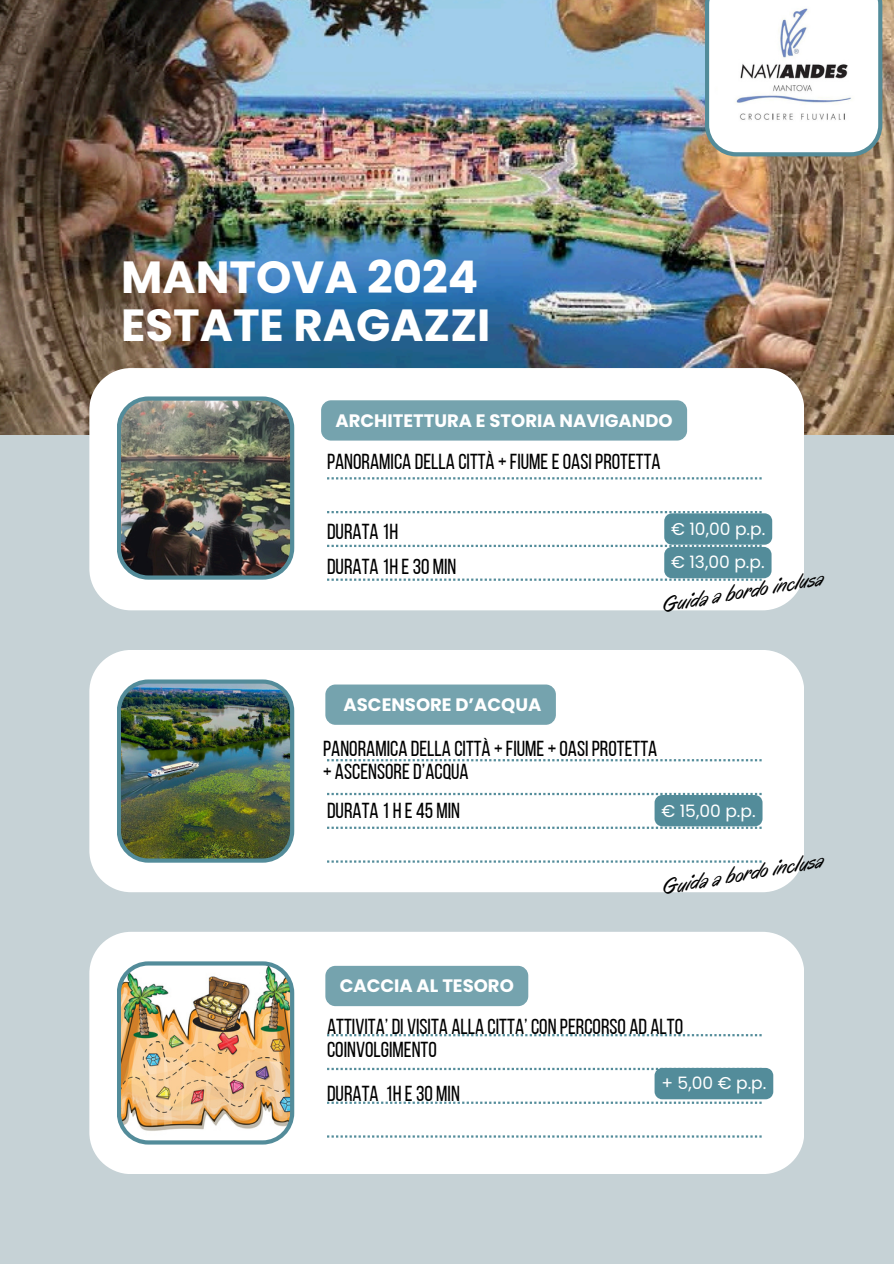
<style>
.page{position:relative;width:894px;height:1264px;background:#fff}
.page>*{position:absolute;margin:0;border:0;box-sizing:border-box;transform-origin:0 0}
.t1{font:700 45px/48.3px "Poppins";color:#fff}
.t2{font:21.6px/23.7px "Bebas Neue";color:#000}
.t3{font:italic 21.6px "Oregano";color:#000}
.t4{font:700 18px "Poppins";color:#fff}
.t5{font:17.1px "Poppins";color:#fff}
</style>
<div class="page">
<div style="left:0;top:0;width:893px;height:1263px;background:#c6d2d6"></div>
<img style="left:0;top:0;width:893px;height:435px">
<div style="left:89px;top:931px;width:715px;height:243px;background:#fff;border-radius:42px"></div>
<div style="left:89px;top:368px;width:715px;height:242px;background:#fff;border-radius:42px"></div>
<div style="left:89px;top:650px;width:715px;height:242px;background:#fff;border-radius:42px"></div>
<img style="left:117px;top:396px;width:177px;height:183px">
<img style="left:117px;top:679px;width:177px;height:183px">
<img style="left:117px;top:961px;width:177px;height:183px">
<svg style="left:327px;top:477px;width:434px;height:2px"></svg>
<svg style="left:327px;top:759px;width:434px;height:2px"></svg>
<svg style="left:327px;top:860px;width:434px;height:2px"></svg>
<svg style="left:327px;top:1034px;width:434px;height:2px"></svg>
<svg style="left:327px;top:1135px;width:434px;height:2px"></svg>
<div style="left:321px;top:400px;width:366px;height:40px;background:#75a3ae;border-radius:10px"></div>
<div style="left:325px;top:684px;width:230px;height:40px;background:#75a3ae;border-radius:10px"></div>
<div style="left:325px;top:965px;width:203px;height:41px;background:#75a3ae;border-radius:10px"></div>
<svg style="left:327px;top:511px;width:445px;height:70px"></svg>
<svg style="left:327px;top:793px;width:435px;height:36px"></svg>
<svg style="left:327px;top:1067px;width:446px;height:36px"></svg>
<svg style="left:704px;top:0;width:178px;height:156px;background:#e7eaec"></svg>
<h3 class="t1" style="left:121px;top:253px;width:370px">MANTOVA 2024<br>ESTATE RAGAZZI</h3>
<h4 class="t4" style="left:335px;top:408px;width:338px">ARCHITETTURA E STORIA NAVIGANDO</h4>
<p class="t2" style="left:327px;top:452px;width:335px">PANORAMICA DELLA CITTÀ + FIUME E OASI PROTETTA</p>
<h3 class="t2" style="left:327px;top:522px;width:73px">DURATA 1H</h3>
<p class="t2" style="left:327px;top:556px;width:131px">DURATA 1H E 30 MIN</p>
<h3 class="t4" style="left:343px;top:692px;width:199px">ASCENSORE D’ACQUA</h3>
<h3 class="t5" style="left:671px;top:517px;width:96px">€ 10,00 p.p.</h3>
<p class="t5" style="left:671px;top:550px;width:95px">€ 13,00 p.p.</p>
<h2 class="t3" style="left:660px;top:592px;width:166px;rotate:-10deg">Guida a bordo inclusa</h2>
<h4 class="t2" style="left:323px;top:738px;width:335px">PANORAMICA DELLA CITTÀ +FIUME +OASIPROTETTA + ASCENSORED’ACQUA</h4>
<h3 class="t2" style="left:327px;top:800px;width:135px">DURATA 1 H E 45 MIN</h3>
<h3 class="t5" style="left:661px;top:798px;width:96px">€ 15,00 p.p.</h3>
<h3 class="t4" style="left:340px;top:973px;width:175px">CACCIA AL TESORO</h3>
<p class="t3" style="left:660px;top:874px;width:166px;rotate:-10deg">Guida a bordo inclusa</p>
<p class="t2" style="left:327px;top:1016px;width:357px">ATTIVITA’ DI VISITA ALLA CITTA’ CON PERCORSO AD ALTO<br>COINVOLGIMENTO</p>
<h3 class="t2" style="left:327px;top:1083px;width:134px">DURATA 1H E 30 MIN</h3>
<p class="t5" style="left:661px;top:1071px;width:106px">+ 5,00 € p.p.</p>
</div>
